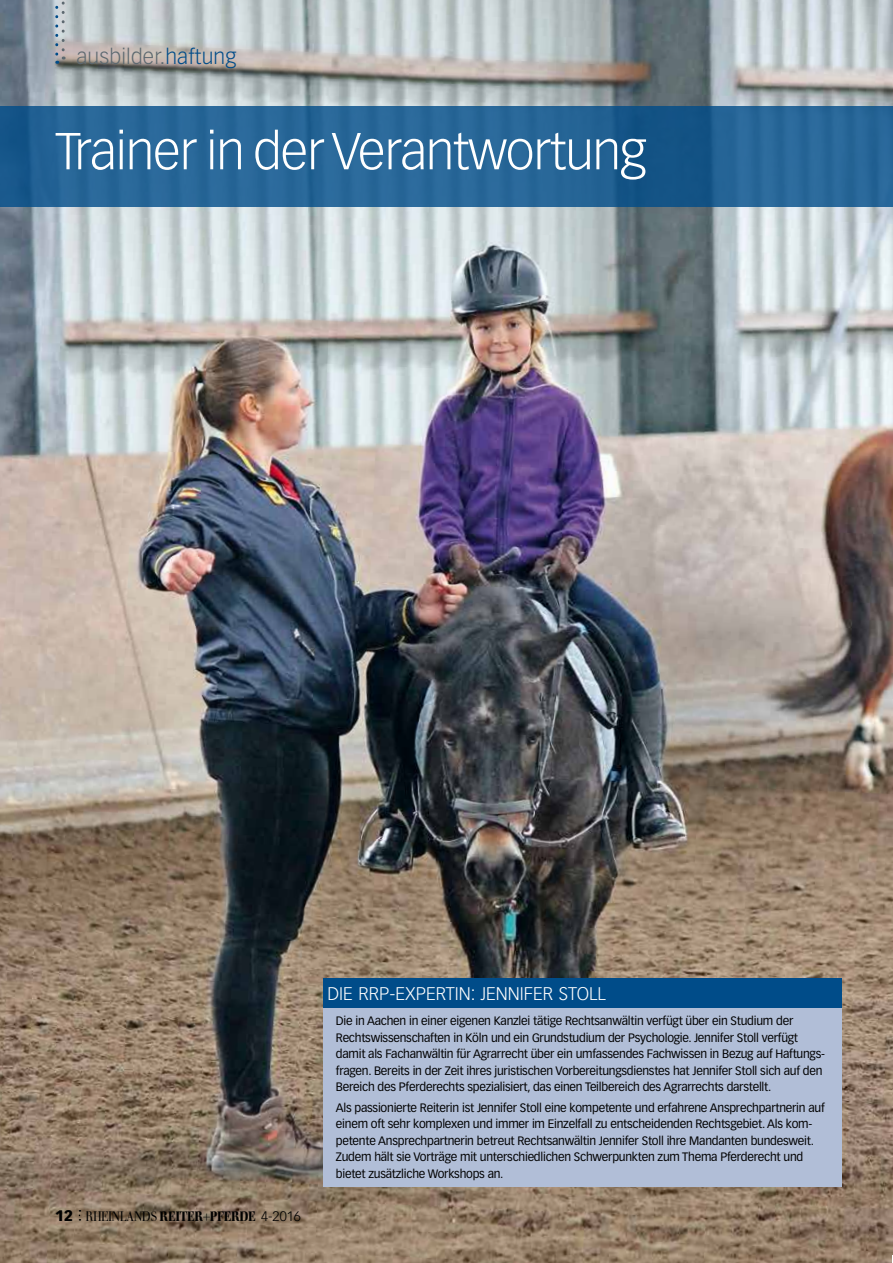
<style>
.page{position:relative;width:893px;height:1263px;background:#fff}
.page>*{position:absolute;margin:0;border:0;box-sizing:border-box;transform-origin:0 0}
.t1{font:300 51px "Vectora LT";letter-spacing:-.02em;color:#fff}
.t2{font:300 21px "Vectora LT";letter-spacing:.01em;color:#5d6970}
.t3{font:300 18px "Vectora LT";color:#fff}
.t4{font:13.5px "Walburn Ultra";color:#000}
.t5{font:12px/16.5px "Vectora LT";letter-spacing:-.02em;color:#000}
.s1{color:#004c89}
.s2{font-family:"Vectora LT";font-weight:900;font-size:15px}
.s3{font-family:"Walburn";font-weight:300}
.s4{font-family:"Vectora LT";font-weight:300}
</style>
<div class="page">
<img style="left:0;top:0;width:893px;height:1263px">
<svg style="left:55px;top:0;width:10px;height:64px"></svg>
<svg style="left:0;top:107px;width:893px;height:100px;background:#246395"></svg>
<div style="left:323px;top:1008px;width:519px;height:178px;background:#b1bed7"></div>
<div style="left:323px;top:978px;width:519px;height:30px;background:#004c89"></div>
<p class="t2" style="left:77px;top:44px;width:161px">ausbilder.<span class="s1">haftung</span></p>
<p class="t1" style="left:55px;top:122px;width:593px">Trainer in der Verantwortung</p>
<p class="t3" style="left:327px;top:983px;width:280px">Die RRP-Expertin: Jennifer Stoll</p>
<p class="t4" style="left:55px;top:1208px;width:247px"><span class="s2">12</span> <span class="s3">RHEINLANDS</span> REITER+PFERDE <span class="s4">4-2016</span></p>
<p class="t5" style="left:336px;top:1013px;width:491px">Die in Aachen in einer eigenen Kanzlei tätige Rechtsanwältin verfügt über ein Studium der Rechtswissenschaften in Köln und ein Grundstudium der Psychologie. Jennifer Stoll verfügt damit als Fachanwältin für Agrarrecht über ein umfassendes Fachwissen in Bezug auf Haftungs&shy;fragen. Bereits in der Zeit ihres juristischen Vorbereitungsdienstes hat Jennifer Stoll sich auf den Bereich des Pferderechts spezialisiert, das einen Teilbereich des Agrarrechts darstellt.</p>
<p class="t5" style="left:336px;top:1099px;width:490px">Als passionierte Reiterin ist Jennifer Stoll eine kompetente und erfahrene Ansprechpartnerin auf einem oft sehr komplexen und immer im Einzelfall zu entscheidenden Rechtsgebiet. Als kom&shy;petente Ansprechpartnerin betreut Rechtsanwältin Jennifer Stoll ihre Mandanten bundesweit.<br>Zudem hält sie Vorträge mit unterschiedlichen Schwerpunkten zum Thema Pferderecht und bietet zusätzliche Workshops an.</p>
</div>
